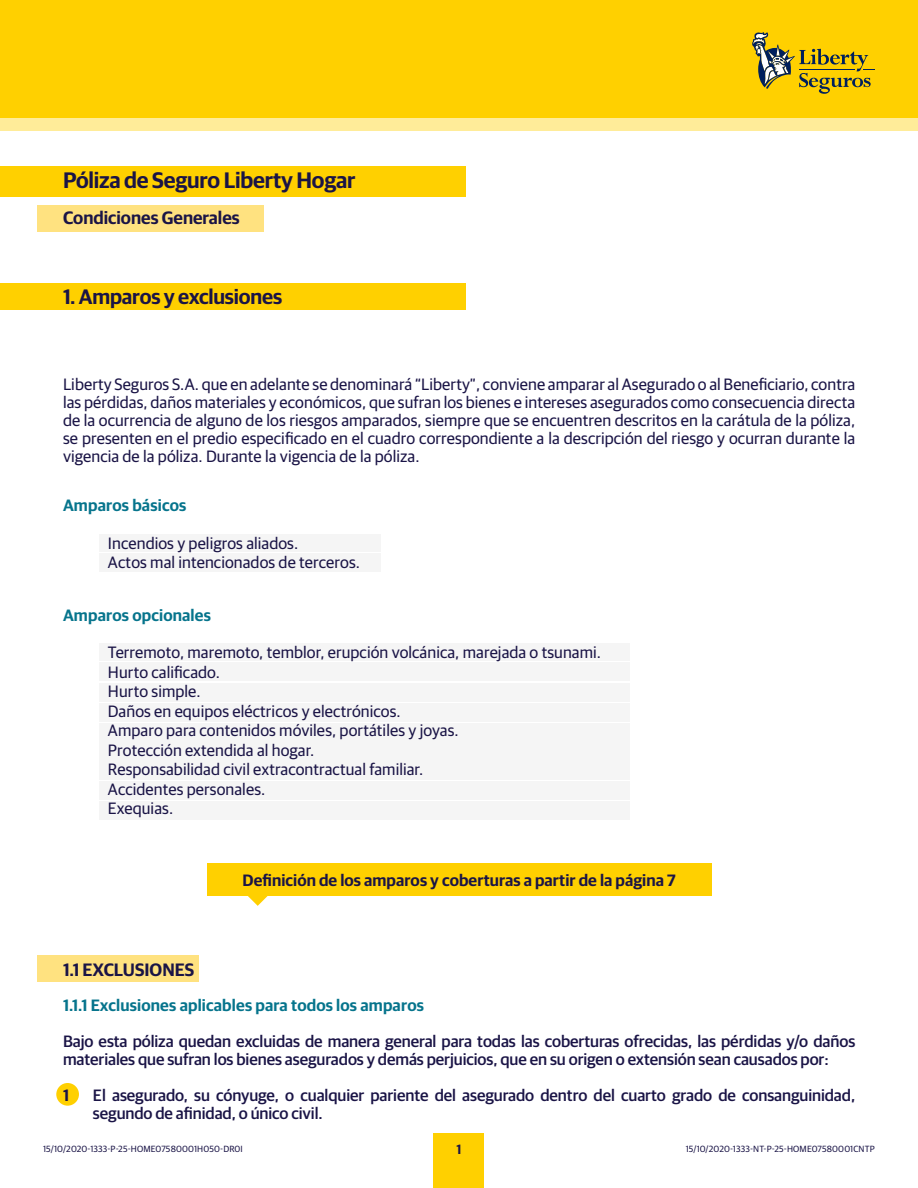
<style>
.page{position:relative;width:918px;height:1188px;background:#fff}
.page>*{position:absolute;margin:0;border:0;box-sizing:border-box;transform-origin:0 0}
.t1{font:600 22.5px "Guardian Sans";letter-spacing:-.01em;color:#1a1446}
.t2{font:600 21px "Guardian Sans";letter-spacing:-.01em;color:#1a1446}
.t3{font:600 18px "Guardian Sans";color:#1a1446}
.t4{font:16.5px/19.5px "Guardian Sans";letter-spacing:.005em;color:#1a1446}
.t5{font:500 16.5px/18px "Guardian Sans";letter-spacing:-.005em;color:#1a1446}
.t6{font:600 16.5px "Guardian Sans";letter-spacing:.01em;color:#06748c}
.t7{font:600 16.5px "Guardian Sans";letter-spacing:.005em;color:#1a1446}
.t8{font:600 13.5px "Guardian Sans";color:#1a1446}
.t9{font:9px "Guardian Sans";letter-spacing:.015em;color:#1a1446}
</style>
<div class="page">
<div style="left:0;top:0;width:918px;height:131px;background:#ffec99"></div>
<div style="left:0;top:0;width:918px;height:118px;background:#ffd000"></div>
<svg style="left:752px;top:32px;width:122px;height:62px"></svg>
<div style="left:434px;top:1134px;width:50px;height:54px;background:#ffd000"></div>
<div style="left:56px;top:1083px;width:23px;height:23px;background:#ffd000;border-radius:50%"></div>
<div style="left:38px;top:956px;width:162px;height:26px;background:#ffe280"></div>
<div style="left:38px;top:205px;width:226px;height:26px;background:#ffe280"></div>
<svg style="left:248px;top:896px;width:20px;height:10px"></svg>
<div style="left:207px;top:864px;width:504px;height:32px;background:#ffd000"></div>
<div style="left:99px;top:534px;width:282px;height:18px;background:#f5f5f5"></div>
<div style="left:99px;top:554px;width:282px;height:18px;background:#f5f5f5"></div>
<div style="left:99px;top:643px;width:531px;height:18px;background:#f5f5f5"></div>
<div style="left:99px;top:663px;width:531px;height:18px;background:#f5f5f5"></div>
<div style="left:99px;top:683px;width:531px;height:18px;background:#f5f5f5"></div>
<div style="left:99px;top:703px;width:531px;height:18px;background:#f5f5f5"></div>
<div style="left:99px;top:724px;width:531px;height:18px;background:#f5f5f5"></div>
<div style="left:99px;top:743px;width:531px;height:18px;background:#f5f5f5"></div>
<div style="left:99px;top:762px;width:531px;height:18px;background:#f5f5f5"></div>
<div style="left:99px;top:781px;width:531px;height:18px;background:#f5f5f5"></div>
<div style="left:99px;top:801px;width:531px;height:18px;background:#f5f5f5"></div>
<div style="left:0;top:284px;width:465px;height:26px;background:#ffd000"></div>
<div style="left:0;top:166px;width:465px;height:30px;background:#ffd000"></div>
<h1 class="t1" style="left:63px;top:164px;width:294px">Póliza de Seguro Liberty Hogar</h1>
<p class="t3" style="left:63px;top:205px;width:178px">Condiciones Generales</p>
<p class="t2" style="left:63px;top:281px;width:221px">1. Amparos y exclusiones</p>
<p class="t4" style="left:63px;top:374px;width:794px;line-height:18px;text-align:justify">Liberty Seguros S.A. que en adelante se denominará “Liberty”, conviene amparar al Asegurado o al Beneficiario, contra las pérdidas, daños materiales y económicos, que sufran los bienes e intereses asegurados como consecuencia directa de la ocurrencia de alguno de los riesgos amparados, siempre que se encuentren descritos en la carátula de la póliza, se presenten en el predio especificado en el cuadro correspondiente a la descripción del riesgo y ocurran durante la vigencia de la póliza. Durante la vigencia de la póliza.</p>
<p class="t6" style="left:63px;top:493px;width:125px">Amparos básicos</p>
<p class="t4" style="left:108px;top:532px;width:254px">Incendios y peligros aliados.<br>Actos mal intencionados de terceros.</p>
<p class="t6" style="left:63px;top:603px;width:150px">Amparos opcionales</p>
<p class="t4" style="left:108px;top:641px;width:495px">Terremoto, maremoto, temblor, erupción volcánica, marejada o tsunami.<br>Hurto calificado.<br>Hurto simple.<br>Daños en equipos eléctricos y electrónicos.<br>Amparo para contenidos móviles, portátiles y joyas.<br>Protección extendida al hogar.<br>Responsabilidad civil extracontractual familiar.<br>Accidentes personales.<br>Exequias.</p>
<p class="t7" style="left:243px;top:868px;width:434px">Definición de los amparos y coberturas a partir de la página 7</p>
<p class="t3" style="left:63px;top:957px;width:133px">1.1 EXCLUSIONES</p>
<p class="t6" style="left:63px;top:993px;width:363px">1.1.1 Exclusiones aplicables para todos los amparos</p>
<p class="t5" style="left:63px;top:1030px;width:794px">Bajo esta póliza quedan excluidas de manera general para todas las coberturas ofrecidas, las pérdidas y/o daños materiales que sufran los bienes asegurados y demás perjuicios, que en su origen o extensión sean causados por:</p>
<p class="t7" style="left:63px;top:1083px;width:8px">1</p>
<p class="t5" style="left:93px;top:1084px;width:764px">El asegurado, su cónyuge, o cualquier pariente del asegurado dentro del cuarto grado de consanguinidad, segundo de afinidad, o único civil.</p>
<p class="t9" style="left:43px;top:1142px;width:201px">15/10/2020-1333-P-25-HOME07580001H050-DR0I</p>
<p class="t8" style="left:457px;top:1139px;width:6px">1</p>
<p class="t9" style="left:686px;top:1142px;width:191px">15/10/2020-1333-NT-P-25-HOME07580001CNTP</p>
</div>
